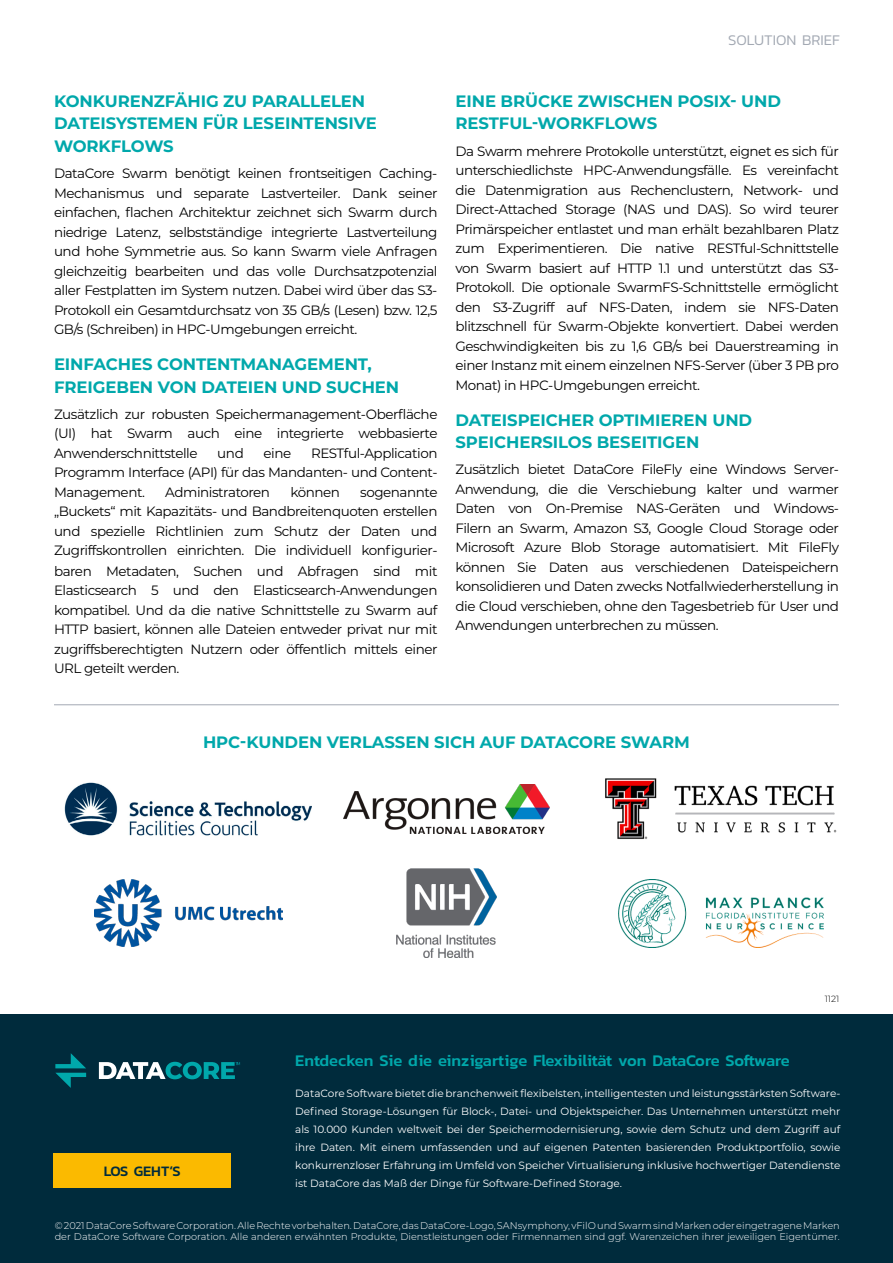
<style>
.page{position:relative;width:893px;height:1263px;background:#fff}
.page>*{position:absolute;margin:0;border:0;box-sizing:border-box;transform-origin:0 0}
.t1{font:700 16.5px/22.5px "Montserrat";letter-spacing:-.005em;color:#00a8ab}
.t2{font:500 16.5px "Kanit";letter-spacing:-.02em;color:#00a8ab}
.t3{font:300 15px "Kanit";color:#a3a9b3}
.t4{font:500 14.7px "Kanit";color:#002b3c}
.t5{font:13.5px/19.5px "Montserrat";letter-spacing:-.035em;color:#000;text-align:justify}
.t6{font:10.5px/18px "Montserrat";color:#fff;text-align:justify}
.t7{font:300 9.75px/11.7px "Montserrat";color:#fff}
.t8{font:300 9px "Montserrat";color:#000}
</style>
<div class="page">
<div style="left:0;top:1013px;width:893px;height:250px;background:#002b3c"></div>
<svg style="left:55px;top:1053px;width:31px;height:35px"></svg>
<svg style="left:99px;top:1062px;width:141px;height:17px"></svg>
<div style="left:54px;top:1153px;width:177px;height:34px;background:#fbba00"></div>
<hr style="left:54px;top:704px;width:785px;height:1px;background:#a3a9b3">
<img style="left:344px;top:784px;width:205px;height:49px">
<img style="left:65px;top:782px;width:247px;height:54px">
<img style="left:605px;top:778px;width:232px;height:61px">
<img style="left:94px;top:880px;width:188px;height:67px">
<img style="left:618px;top:879px;width:205px;height:68px">
<img style="left:396px;top:869px;width:101px;height:89px">
<p class="t3" style="left:728px;top:30px;width:114px">SOLUTION BRIEF</p>
<p class="t1" style="left:54px;top:89px;width:324px">KONKURENZFÄHIG ZU PARALLELEN<br>DATEISYSTEMEN FÜR LESEINTENSIVE<br>WORKFLOWS</p>
<p class="t5" style="left:54px;top:163px;width:385px">DataCore Swarm benötigt keinen frontseitigen Caching-Mechanismus und separate Lastverteiler. Dank seiner einfachen, flachen Architektur zeichnet sich Swarm durch niedrige Latenz, selbstständige integrierte Lastverteilung und hohe Symmetrie aus. So kann Swarm viele Anfragen gleichzeitig bearbeiten und das volle Durchsatzpotenzial aller Festplatten im System nutzen. Dabei wird über das S3- Protokoll ein Gesamtdurchsatz von 35 GB/s (Lesen) bzw. 12,5<br>GB/s (Schreiben) in HPC-Umgebungen erreicht.</p>
<p class="t1" style="left:54px;top:352px;width:347px">EINFACHES CONTENTMANAGEMENT,<br>FREIGEBEN VON DATEIEN UND SUCHEN</p>
<p class="t5" style="left:54px;top:404px;width:385px">Zusätzlich zur robusten Speichermanagement-Oberfläche (UI) hat Swarm auch eine integrierte webbasierte Anwenderschnittstelle</p>
<p class="t5" style="left:54px;top:443px;width:385px;text-indent:257px">RESTful-Application Programm Interface (API) für das Mandanten- und Content-Management.</p>
<p class="t5" style="left:217px;top:443px;width:28px">und</p>
<p class="t5" style="left:264px;top:443px;width:29px">eine</p>
<p class="t5" style="left:165px;top:482px;width:106px">Administratoren</p>
<p class="t5" style="left:290px;top:482px;width:51px">können</p>
<p class="t5" style="left:54px;top:482px;width:385px;text-indent:306px">sogenannte „Buckets“ mit Kapazitäts- und Bandbreitenquoten erstellen und spezielle Richtlinien zum Schutz der Daten und Zugriffskontrollen einrichten. Die individuell konfigurier&shy;baren Metadaten, Suchen und Abfragen sind mit Elasticsearch 5 und den Elasticsearch-Anwendungen kompatibel. Und da die native Schnittstelle zu Swarm auf HTTP basiert, können alle Dateien entweder privat nur mit zugriffsberechtigten Nutzern oder öffentlich mittels einer URL geteilt werden.</p>
<p class="t1" style="left:455px;top:89px;width:327px">EINE BRÜCKE ZWISCHEN POSIX- UND<br>RESTFUL-WORKFLOWS</p>
<p class="t5" style="left:455px;top:141px;width:385px">Da Swarm mehrere Protokolle unterstützt, eignet es sich für unterschiedlichste HPC-Anwendungsfälle. Es vereinfacht die Datenmigration aus Rechenclustern, Network- und Direct-Attached Storage (NAS und DAS). So wird teurer Primärspeicher entlastet und man erhält bezahlbaren Platz zum Experimentieren. Die native RESTful-Schnittstelle von Swarm basiert auf HTTP 1.1 und unterstützt das S3- Protokoll. Die optionale SwarmFS-Schnittstelle ermöglicht den S3-Zugriff auf NFS-Daten, indem sie NFS-Daten blitzschnell für Swarm-Objekte konvertiert. Dabei werden Geschwindigkeiten bis zu 1,6 GB/s bei Dauerstreaming in einer Instanz mit einem einzelnen NFS-Server (über 3 PB pro Monat) in HPC-Umgebungen erreicht.</p>
<p class="t1" style="left:455px;top:408px;width:298px">DATEISPEICHER OPTIMIEREN UND<br>SPEICHERSILOS BESEITIGEN</p>
<p class="t5" style="left:455px;top:459px;width:385px">Zusätzlich bietet DataCore FileFly eine Windows Server-Anwendung, die die Verschiebung kalter und warmer Daten von On-Premise NAS-Geräten und Windows-Filern an Swarm, Amazon S3, Google Cloud Storage oder Microsoft Azure Blob Storage automatisiert. Mit FileFly können Sie Daten aus verschiedenen Dateispeichern konsolidieren und Daten zwecks Notfallwiederherstellung in die Cloud verschieben, ohne den Tagesbetrieb für User und Anwendungen unterbrechen zu müssen.</p>
<p class="t1" style="left:203px;top:730px;width:488px">HPC-KUNDEN VERLASSEN SICH AUF DATACORE SWARM</p>
<p class="t4" style="left:104px;top:1160px;width:78px">LOS GEHT‘S</p>
<p class="t8" style="left:825px;top:993px;width:16px">1121</p>
<p class="t2" style="left:295px;top:1047px;width:496px">Entdecken Sie die einzigartige Flexibilität von DataCore Software</p>
<p class="t6" style="left:295px;top:1084px;width:547px">DataCore Software bietet die branchenweit flexibelsten, intelligentesten und leistungsstärksten Software-Defined Storage-Lösungen für Block-, Datei- und Objektspeicher. Das Unternehmen unterstützt mehr als 10.000 Kunden weltweit bei der Speichermodernisierung, sowie dem Schutz und dem Zugriff auf ihre Daten. Mit einem umfassenden und auf eigenen Patenten basierenden Produktportfolio, sowie konkurrenzloser Erfahrung im Umfeld von Speicher Virtualisierung inklusive hochwertiger Datendienste ist DataCore das Maß der Dinge für Software-Defined Storage.</p>
<p class="t7" style="left:55px;top:1219px;width:787px">© 2021 DataCore Software Corporation. Alle Rechte vorbehalten. DataCore, das DataCore-Logo, SANsymphony, vFilO und Swarm sind Marken oder eingetragene Marken der DataCore Software Corporation. Alle anderen erwähnten Produkte, Dienstleistungen oder Firmennamen sind ggf. Warenzeichen ihrer jeweiligen Eigentümer.</p>
</div>
